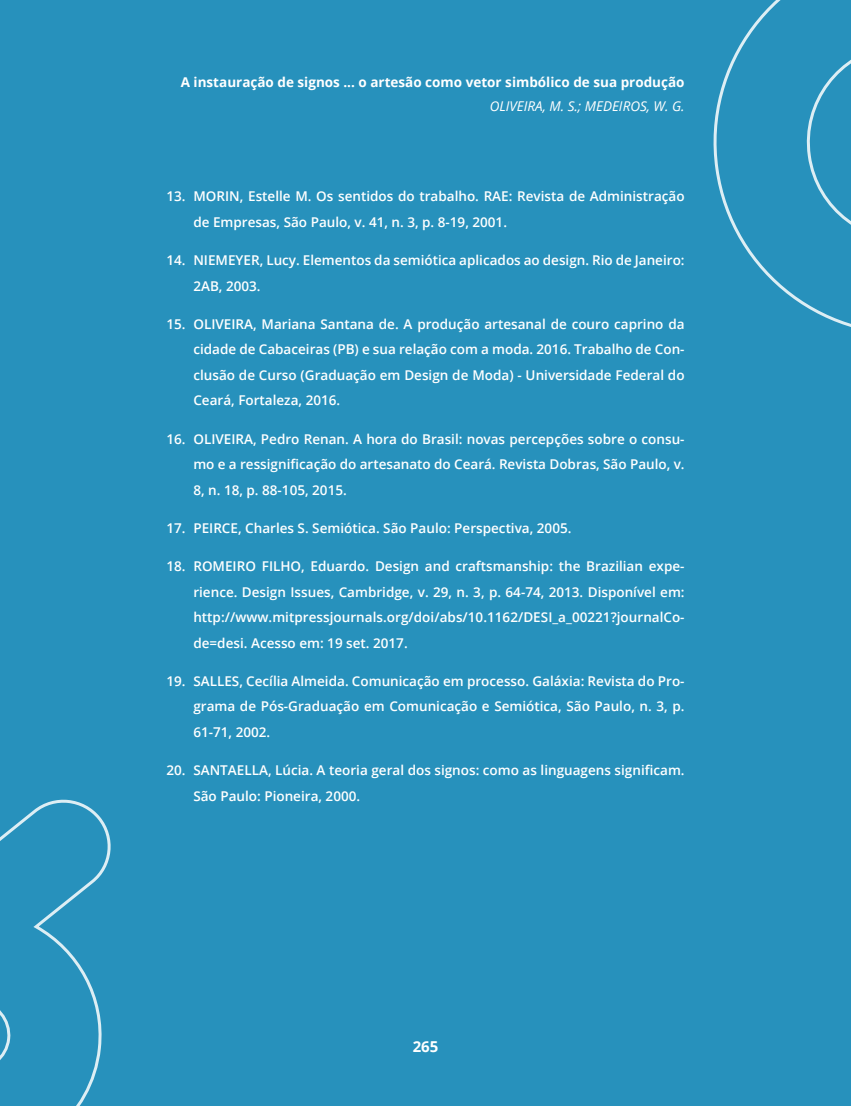
<style>
.page{position:relative;width:851px;height:1106px;background:#fff}
.page>*{position:absolute;margin:0;border:0;box-sizing:border-box;transform-origin:0 0}
.t1{font:700 15px "Open Sans";color:#fff}
.t2{font:600 13.5px/25.5px "Open Sans";color:#fff;text-align:justify}
.t3{font:700 13.5px "Open Sans";color:#fff}
.t4{font:italic 13.5px "Open Sans";color:#fff}
</style>
<div class="page">
<div style="left:0;top:0;width:850px;height:1106px;background:#2791bc"></div>
<svg style="left:0;top:799px;width:111px;height:307px"></svg>
<svg style="left:713px;top:0;width:137px;height:327px"></svg>
<p class="t3" style="left:181px;top:72px;width:505px">A instauração de signos ... o artesão como vetor simbólico de sua produção</p>
<p class="t4" style="left:489px;top:97px;width:196px">OLIVEIRA, M. S.; MEDEIROS, W. G.</p>
<p class="t2" style="left:193px;top:183px;width:492px;text-indent:-27px">13. MORIN, Estelle M. Os sentidos do trabalho. RAE: Revista de Administração de Empresas, São Paulo, v. 41, n. 3, p. 8-19, 2001.</p>
<p class="t2" style="left:193px;top:247px;width:492px;text-indent:-27px">14. NIEMEYER, Lucy. Elementos da semiótica aplicados ao design. Rio de Janeiro:<br>2AB, 2003.</p>
<p class="t2" style="left:193px;top:311px;width:492px;text-indent:-27px">15. OLIVEIRA, Mariana Santana de. A produção artesanal de couro caprino da cidade de Cabaceiras (PB) e sua relação com a moda. 2016. Trabalho de Con&shy;clusão de Curso (Graduação em Design de Moda) - Universidade Federal do Ceará, Fortaleza, 2016.</p>
<p class="t2" style="left:193px;top:425px;width:492px;text-indent:-27px">16. OLIVEIRA, Pedro Renan. A hora do Brasil: novas percepções sobre o consu&shy;mo e a ressignificação do artesanato do Ceará. Revista Dobras, São Paulo, v.<br>8, n. 18, p. 88-105, 2015.</p>
<p class="t2" style="left:166px;top:515px;width:406px">17. PEIRCE, Charles S. Semiótica. São Paulo: Perspectiva, 2005.</p>
<p class="t2" style="left:193px;top:553px;width:492px;text-indent:-27px">18. ROMEIRO FILHO, Eduardo. Design and craftsmanship: the Brazilian expe&shy;rience. Design Issues, Cambridge, v. 29, n. 3, p. 64-74, 2013. Disponível em: http://www.mitpressjournals.org/doi/abs/10.1162/DESI_a_00221?journalCo&shy;de=desi. Acesso em: 19 set. 2017.</p>
<p class="t2" style="left:193px;top:668px;width:492px;text-indent:-27px">19. SALLES, Cecília Almeida. Comunicação em processo. Galáxia: Revista do Pro&shy;grama de Pós-Graduação em Comunicação e Semiótica, São Paulo, n. 3, p.<br>61-71, 2002.</p>
<p class="t2" style="left:193px;top:757px;width:492px;text-indent:-27px">20. SANTAELLA, Lúcia. A teoria geral dos signos: como as linguagens significam.<br>São Paulo: Pioneira, 2000.</p>
<p class="t1" style="left:412px;top:1035px;width:27px">265</p>
</div>
